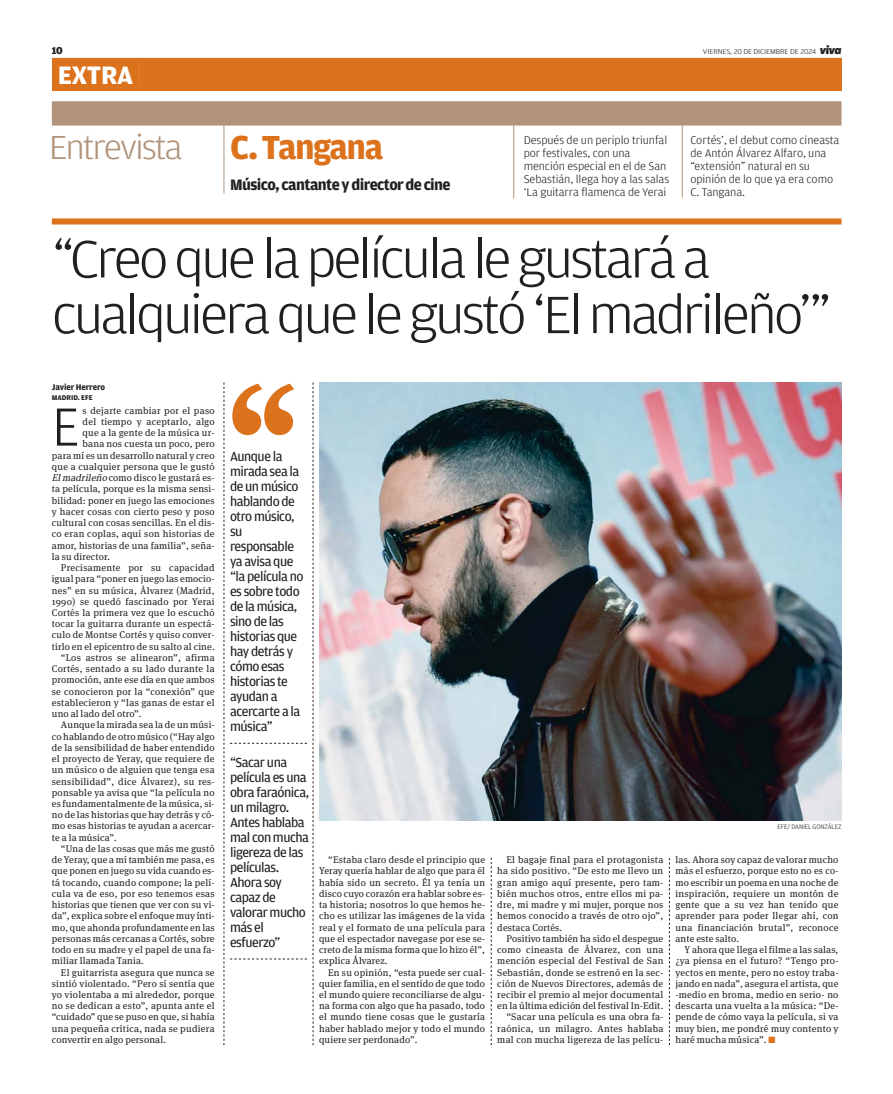
<style>
.page{position:relative;width:893px;height:1094px;background:#fff}
.page>*{position:absolute;margin:0;border:0;box-sizing:border-box;transform-origin:0 0}
.t1{font:192.75px "Meta Serif OT";color:#dc721c}
.t2{font:300 56.85px "Amplitude";color:#231f20}
.t3{font:300 55.65px/55.7px "Amplitude";letter-spacing:-.055em;color:#231f20;scale:1.08 1}
.t4{font:300 35.4px "Amplitude";letter-spacing:-.055em;color:#b1947b;scale:1.1 1}
.t5{font:700 35.4px "Amplitude";letter-spacing:-.045em;color:#dc721c}
.t6{font:700 26.7px "Amplitude";letter-spacing:-.01em;color:#fff}
.t7{font:700 16.05px "Amplitude";letter-spacing:-.04em;color:#231f20}
.t8{font:13.95px/15px "Amplitude";letter-spacing:-.035em;color:#231f20}
.t9{font:300 11.85px/12.9px "Amplitude";letter-spacing:-.005em;color:#231f20;scale:1.05 1}
.t10{font:900 10.65px "Amplitude";color:#231f20}
.t11{font:9.75px/11.2px "Meta Serif OT";letter-spacing:.02em;color:#231f20;text-align:justify}
.t12{font:700 8.85px "Amplitude";letter-spacing:-.015em;color:#231f20}
.t13{font:300 7.5px "Amplitude";letter-spacing:-.01em;color:#231f20;scale:1.1 1}
.t14{font:700 7.35px "Amplitude";color:#231f20}
.t15{font:300 6.9px "Amplitude";letter-spacing:-.01em;color:#231f20}
.s1{font-family:"Apex New";font-weight:800;font-style:italic;font-size:11.85px}
.s2{font-family:"Apex New";font-weight:100;font-size:24.6px}
.s3{font-style:italic}
.s4{color:#dc721c}
</style>
<div class="page">
<div style="left:52px;top:101px;width:789px;height:25px;background:#b1947b"></div>
<div style="left:52px;top:218px;width:789px;height:6px;background:#dc721c"></div>
<hr style="left:224px;top:126px;width:1px;height:67px;background:#b1947b">
<hr style="left:513px;top:126px;width:1px;height:72px;background:#b1947b">
<hr style="left:682px;top:126px;width:1px;height:71px;background:#b1947b">
<img style="left:319px;top:382px;width:522px;height:438px">
<svg style="left:224px;top:382px;width:83px;height:663px"></svg>
<svg style="left:491px;top:857px;width:1px;height:188px"></svg>
<svg style="left:313px;top:382px;width:1px;height:663px"></svg>
<svg style="left:669px;top:858px;width:1px;height:187px"></svg>
<div style="left:52px;top:58px;width:789px;height:33px;background:#dc721c"></div>
<p class="t10" style="left:52px;top:46px;width:13px">10</p>
<p class="t13" style="left:702px;top:49px;width:127px">VIERNES, 20 DE DICIEMBRE DE 2024 <span class="s1">viva</span></p>
<h3 class="t6" style="left:58px;top:65px;width:85px">EXTRA <span class="s2">|</span></h3>
<h3 class="t4" style="left:49px;top:134px;width:123px">Entrevista</h3>
<h3 class="t5" style="left:230px;top:134px;width:155px">C. Tangana</h3>
<p class="t9" style="left:523px;top:135px;width:140px">Después de un periplo triunfal por festivales, con una mención especial en el de San<br>Sebastián, llega hoy a las salas ‘La guitarra flamenca de Yerai</p>
<p class="t9" style="left:690px;top:135px;width:143px">Cortés’, el debut como cineasta de Antón Álvarez Alfaro, una “extensión” natural en su opinión de lo que ya era como</p>
<h3 class="t7" style="left:230px;top:179px;width:222px">Músico, cantante y director de cine</h3>
<p class="t9" style="left:690px;top:186px;width:54px">C. Tangana.</p>
<h3 class="t3" style="left:52px;top:234px;width:723px">“Creo que la película le gustará a cualquiera que le gustó ‘El madrileño’”</h3>
<p class="t12" style="left:52px;top:384px;width:55px">Javier Herrero</p>
<p class="t14" style="left:52px;top:395px;width:43px">MADRID. EFE</p>
<h2 class="t2" style="left:52px;top:405px;width:29px">E</h2>
<p class="t11" style="left:83px;top:405px;width:133px">s dejarte cambiar por el paso</p>
<p class="t11" style="left:83px;top:416px;width:133px">del tiempo y aceptarlo, algo</p>
<p class="t11" style="left:83px;top:427px;width:133px">que a la gente de la música ur-</p>
<p class="t11" style="left:83px;top:439px;width:133px">bana nos cuesta un poco, pero</p>
<p class="t11" style="left:52px;top:450px;width:164px">para mí es un desarrollo natural y creo</p>
<p class="t11" style="left:52px;top:461px;width:164px">que a cualquier persona que le gustó</p>
<p class="t11" style="left:52px;top:472px;width:164px"><span class="s3">Elmadrileño</span>como disco le gustará es-</p>
<p class="t11" style="left:52px;top:484px;width:164px">ta película, porque es la misma sensi-</p>
<p class="t11" style="left:52px;top:495px;width:164px">bilidad: poner en juego las emociones</p>
<p class="t11" style="left:52px;top:506px;width:164px">y hacer cosas con cierto peso y poso</p>
<p class="t11" style="left:52px;top:517px;width:164px">cultural con cosas sencillas. En el dis-</p>
<p class="t11" style="left:52px;top:529px;width:164px">co eran coplas, aquí son historias de</p>
<p class="t11" style="left:52px;top:540px;width:164px">amor, historias de una familia”, seña-</p>
<p class="t11" style="left:52px;top:551px;width:60px">la su director.</p>
<p class="t11" style="left:61px;top:562px;width:155px">Precisamente por su capacidad</p>
<p class="t11" style="left:52px;top:573px;width:164px">igual para “poner en juego las emocio-</p>
<p class="t11" style="left:52px;top:585px;width:164px">nes” en su música, Álvarez (Madrid,</p>
<p class="t11" style="left:52px;top:596px;width:164px">1990) se quedó fascinado por Yerai</p>
<p class="t11" style="left:52px;top:607px;width:164px">Cortés la primera vez que lo escuchó</p>
<p class="t11" style="left:52px;top:618px;width:164px">tocar la guitarra durante un espectá-</p>
<p class="t11" style="left:52px;top:630px;width:164px">culo de Montse Cortés y quiso conver-</p>
<p class="t11" style="left:52px;top:641px;width:164px">tirlo en el epicentro de su salto al cine.</p>
<p class="t11" style="left:61px;top:652px;width:155px">“Los astros se alinearon”, afirma</p>
<p class="t11" style="left:52px;top:663px;width:164px">Cortés, sentado a su lado durante la</p>
<p class="t11" style="left:52px;top:675px;width:164px">promoción, ante ese día en que ambos</p>
<p class="t11" style="left:52px;top:686px;width:164px">se conocieron por la “conexión” que</p>
<p class="t11" style="left:52px;top:697px;width:164px">establecieron y “las ganas de estar el</p>
<p class="t11" style="left:52px;top:708px;width:91px">uno al lado del otro”.</p>
<p class="t11" style="left:61px;top:720px;width:155px">Aunque la mirada sea la de un músi-</p>
<p class="t11" style="left:52px;top:731px;width:164px">co hablando de otro músico (“Hay algo</p>
<p class="t11" style="left:52px;top:742px;width:164px">de la sensibilidad de haber entendido</p>
<p class="t11" style="left:52px;top:753px;width:164px">el proyecto de Yeray, que requiere de</p>
<p class="t11" style="left:52px;top:764px;width:164px">un músico o de alguien que tenga esa</p>
<p class="t11" style="left:52px;top:776px;width:164px">sensibilidad”, dice Álvarez), su res-</p>
<p class="t11" style="left:52px;top:787px;width:164px">ponsable ya avisa que “la película no</p>
<p class="t11" style="left:52px;top:798px;width:164px">es fundamentalmente de la música, si-</p>
<p class="t11" style="left:52px;top:809px;width:164px">no de las historias que hay detrás y có-</p>
<p class="t11" style="left:52px;top:821px;width:164px">mo esas historias te ayudan a acercar-</p>
<p class="t11" style="left:52px;top:832px;width:66px">te a la música”.</p>
<p class="t11" style="left:61px;top:843px;width:155px">“Una de las cosas que más me gustó</p>
<p class="t11" style="left:52px;top:854px;width:164px">de Yeray, que a mí también me pasa, es</p>
<p class="t11" style="left:52px;top:866px;width:164px">que ponen en juego su vida cuando es-</p>
<p class="t11" style="left:52px;top:877px;width:164px">tá tocando, cuando compone; la pelí-</p>
<p class="t11" style="left:52px;top:888px;width:164px">cula va de eso, por eso tenemos esas</p>
<p class="t11" style="left:52px;top:899px;width:164px">historias que tienen que ver con su vi-</p>
<p class="t11" style="left:52px;top:910px;width:164px">da”, explica sobre el enfoque muy ínti-</p>
<p class="t11" style="left:52px;top:922px;width:164px">mo, que ahonda profundamente en las</p>
<p class="t11" style="left:52px;top:933px;width:164px">personas más cercanas a Cortés, sobre</p>
<p class="t11" style="left:52px;top:944px;width:164px">todo en su madre y el papel de una fa-</p>
<p class="t11" style="left:52px;top:955px;width:94px">miliar llamada Tania.</p>
<p class="t11" style="left:61px;top:967px;width:155px">El guitarrista asegura que nunca se</p>
<p class="t11" style="left:52px;top:978px;width:164px">sintió violentado. “Pero sí sentía que</p>
<p class="t11" style="left:52px;top:989px;width:164px">yo violentaba a mi alrededor, porque</p>
<p class="t11" style="left:52px;top:1000px;width:164px">no se dedican a esto”, apunta ante el</p>
<p class="t11" style="left:52px;top:1012px;width:164px">“cuidado” que se puso en que, si había</p>
<p class="t11" style="left:52px;top:1023px;width:164px">una pequeña crítica, nada se pudiera</p>
<p class="t11" style="left:52px;top:1034px;width:116px">convertir en algo personal.</p>
<h1 class="t1" style="left:221px;top:370px;width:85px">‘‘</h1>
<h3 class="t8" style="left:230px;top:450px;width:75px">Aunque la mirada sea la de un músico hablando de otro músico, su responsable ya avisa que “la película no es sobre todo de la música, sino de las historias que hay detrás y cómo esas historias te ayudan a acercarte a la música”</h3>
<h3 class="t8" style="left:230px;top:755px;width:81px">“Sacar una película es una obra faraónica, un milagro.<br>Antes hablaba mal con mucha ligereza de las películas.<br>Ahora soy capaz de valorar mucho más el esfuerzo”</h3>
<p class="t11" style="left:319px;top:854px;width:167px;text-indent:9px">“Estaba claro desde el principio que Yeray quería hablar de algo que para él había sido un secreto. Él ya tenía un disco cuyo corazón era hablar sobre es&shy;ta historia; nosotros lo que hemos he&shy;cho es utilizar las imágenes de la vida real y el formato de una película para que el espectador navegase por ese se&shy;creto de la misma forma que lo hizo él”, explica Álvarez.</p>
<p class="t11" style="left:319px;top:967px;width:167px;text-indent:9px">En su opinión, “esta puede ser cual&shy;quier familia, en el sentido de que todo el mundo quiere reconciliarse de algu&shy;na forma con algo que ha pasado, todo el mundo tiene cosas que le gustaría haber hablado mejor y todo el mundo quiere ser perdonado”.</p>
<p class="t11" style="left:497px;top:854px;width:167px;text-indent:9px">El bagaje final para el protagonista ha sido positivo. “De esto me llevo un gran amigo aquí presente, pero tam&shy;bién muchos otros, entre ellos mi pa&shy;dre, mi madre y mi mujer, porque nos hemos conocido a través de otro ojo”, destaca Cortés.</p>
<p class="t11" style="left:497px;top:933px;width:167px;text-align:right">Positivo también ha sido el despegue como cineasta de Álvarez, con una mención especial del Festival de San Sebastián, donde se estrenó en la sec&shy;ción de Nuevos Directores, además de recibir el premio al mejor documental en la última edición del festival In-Edit. “Sacar una película es una obra fa&shy;raónica, un milagro. Antes hablaba mal con mucha ligereza de las pelícu-</p>
<p class="t15" style="left:777px;top:824px;width:65px">EFE/ DANIEL GONZÁLEZ</p>
<p class="t11" style="left:675px;top:854px;width:164px">las. Ahora soy capaz de valorar mucho más el esfuerzo, porque esto no es co&shy;mo escribir un poema en una noche de inspiración, requiere un montón de gente que a su vez han tenido que aprender para poder llegar ahí, con una financiación brutal”, reconoce ante este salto.</p>
<p class="t11" style="left:675px;top:944px;width:164px;text-indent:9px">Y ahora que llega el filme a las salas, ¿ya piensa en el futuro? “Tengo pro&shy;yectos en mente, pero no estoy traba&shy;jando en nada”, asegura el artista, que -medio en broma, medio en serio- no descarta una vuelta a la música: “De&shy;pende de cómo vaya la película, si va muy bien, me pondré muy contento y haré mucha música”. <span class="s4">■</span></p>
</div>
